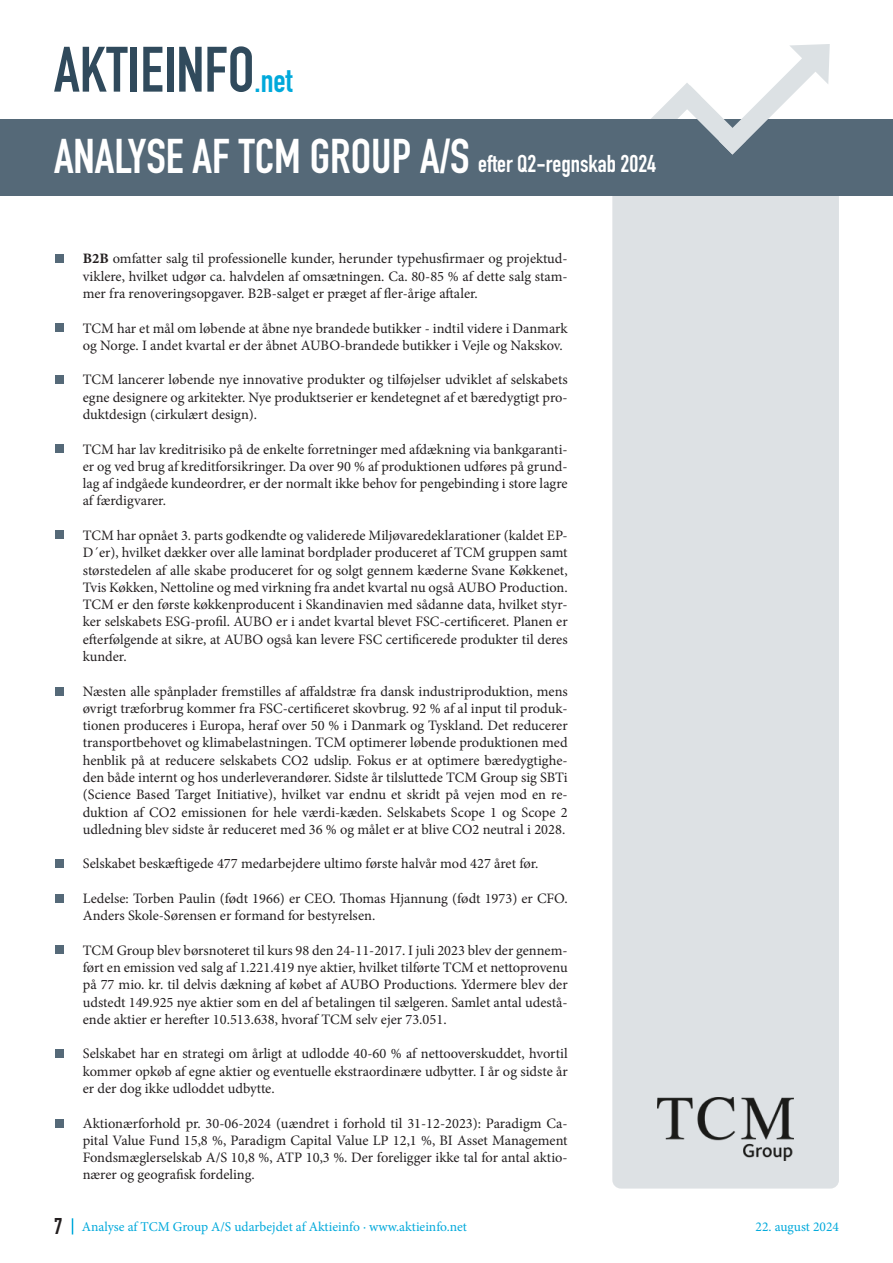
<style>
.page{position:relative;width:893px;height:1263px;background:#fff}
.page>*{position:absolute;margin:0;border:0;box-sizing:border-box;transform-origin:0 0}
.t1{font:700 63px "DIN Condensed";color:#304a5c}
.t2{font:700 48px "DIN Condensed";color:#fff}
.t3{font:700 24px "DIN Condensed";color:#fff}
.t4{font:700 22.5px "DIN Condensed";color:#231f20}
.t5{font:14.4px/17.2px "Minion Pro";color:#231f20;text-align:justify}
.t6{font:13.5px "Minion Pro";color:#00a9db}
.s1{font-size:33px;color:#00a9db}
.s2{font-family:"Minion Variable Concept"}
</style>
<div class="page">
<div style="left:612px;top:187px;width:227px;height:1001px;background:#dde1e4;border-radius:9px"></div>
<div style="left:0;top:119px;width:893px;height:77px;background:#556978"></div>
<svg style="left:651px;top:44px;width:179px;height:111px"></svg>
<svg style="left:72px;top:1218px;width:1px;height:16px"></svg>
<div style="left:55px;top:254px;width:9px;height:9px;background:#556978"></div>
<div style="left:55px;top:324px;width:9px;height:8px;background:#556978"></div>
<div style="left:55px;top:375px;width:9px;height:8px;background:#556978"></div>
<div style="left:55px;top:687px;width:9px;height:8px;background:#556978"></div>
<img style="left:657px;top:1097px;width:137px;height:63px">
<div style="left:55px;top:444px;width:9px;height:8px;background:#556978"></div>
<div style="left:55px;top:859px;width:9px;height:9px;background:#556978"></div>
<div style="left:55px;top:530px;width:9px;height:9px;background:#556978"></div>
<div style="left:55px;top:894px;width:9px;height:8px;background:#556978"></div>
<div style="left:55px;top:945px;width:9px;height:9px;background:#556978"></div>
<div style="left:55px;top:1049px;width:9px;height:8px;background:#556978"></div>
<div style="left:55px;top:1119px;width:9px;height:8px;background:#556978"></div>
<p class="t1" style="left:54px;top:27px;width:240px">AKTIEINFO<span class="s1">.net</span></p>
<p class="t2" style="left:54px;top:124px;width:417px">ANALYSE AF TCM GROUP A/S</p>
<p class="t3" style="left:478px;top:148px;width:180px">efter Q2-regnskab 2024</p>
<p class="t4" style="left:54px;top:1211px;width:10px">7</p>
<p class="t5" style="left:83px;top:250px;width:486px"><span class="s2">B2B</span> omfatter salg til professionelle kunder, herunder typehusfirmaer og projektud&shy;viklere, hvilket udgør ca. halvdelen af omsætningen. Ca. 80-85 % af dette salg stam&shy;mer fra renoveringsopgaver. B2B-salget er præget af fler-årige aftaler.</p>
<p class="t5" style="left:83px;top:319px;width:486px">TCM har et mål om løbende at åbne nye brandede butikker - indtil videre i Danmark og Norge. I andet kvartal er der åbnet AUBO-brandede butikker i Vejle og Nakskov.</p>
<p class="t5" style="left:83px;top:371px;width:486px">TCM lancerer løbende nye innovative produkter og tilføjelser udviklet af selskabets egne designere og arkitekter. Nye produktserier er kendetegnet af et bæredygtigt pro&shy;duktdesign (cirkulært design).</p>
<p class="t5" style="left:83px;top:440px;width:486px">TCM har lav kreditrisiko på de enkelte forretninger med afdækning via bankgaranti&shy;er og ved brug af kreditforsikringer. Da over 90 % af produktionen udføres på grund&shy;lag af indgåede kundeordrer, er der normalt ikke behov for pengebinding i store lagre af færdigvarer.</p>
<p class="t5" style="left:83px;top:527px;width:486px">TCM har opnået 3. parts godkendte og validerede Miljøvaredeklarationer (kaldet EP-D´er), hvilket dækker over alle laminat bordplader produceret af TCM gruppen samt størstedelen af alle skabe produceret for og solgt gennem kæderne Svane Køkkenet, Tvis Køkken, Nettoline og med virkning fra andet kvartal nu også AUBO Production.<br>TCM er den første køkkenproducent i Skandinavien med sådanne data, hvilket styr&shy;ker selskabets ESG-profil. AUBO er i andet kvartal blevet FSC-certificeret. Planen er efterfølgende at sikre, at AUBO også kan levere FSC certificerede produkter til deres kunder.</p>
<p class="t5" style="left:83px;top:682px;width:486px">Næsten alle spånplader fremstilles af affaldstræ fra dansk industriproduktion, mens øvrigt træforbrug kommer fra FSC-certificeret skovbrug. 92 % af al input til produk&shy;tionen produceres i Europa, heraf over 50 % i Danmark og Tyskland. Det reducerer transportbehovet og klimabelastningen. TCM optimerer løbende produktionen med henblik på at reducere selskabets CO2 udslip. Fokus er at optimere bæredygtighe&shy;den både internt og hos underleverandører. Sidste år tilsluttede TCM Group sig SBTi (Science Based Target Initiative), hvilket var endnu et skridt på vejen mod en re&shy;duktion af CO2 emissionen for hele værdi-kæden. Selskabets Scope 1 og Scope 2 udledning blev sidste år reduceret med 36 % og målet er at blive CO2 neutral i 2028.</p>
<p class="t5" style="left:83px;top:855px;width:457px">Selskabet beskæftigede 477 medarbejdere ultimo første halvår mod 427 året før.</p>
<p class="t5" style="left:83px;top:890px;width:486px">Ledelse: Torben Paulin (født 1966) er CEO. Thomas Hjannung (født 1973) er CFO.<br>Anders Skole-Sørensen er formand for bestyrelsen.</p>
<p class="t5" style="left:83px;top:942px;width:486px">TCM Group blev børsnoteret til kurs 98 den 24-11-2017. I juli 2023 blev der gennem&shy;ført en emission ved salg af 1.221.419 nye aktier, hvilket tilførte TCM et nettoprovenu på 77 mio. kr. til delvis dækning af købet af AUBO Productions. Ydermere blev der udstedt 149.925 nye aktier som en del af betalingen til sælgeren. Samlet antal udestå&shy;ende aktier er herefter 10.513.638, hvoraf TCM selv ejer 73.051.</p>
<p class="t5" style="left:83px;top:1045px;width:486px">Selskabet har en strategi om årligt at udlodde 40-60 % af nettooverskuddet, hvortil kommer opkøb af egne aktier og eventuelle ekstraordinære udbytter. I år og sidste år er der dog ikke udloddet udbytte.</p>
<p class="t5" style="left:83px;top:1114px;width:486px">Aktionærforhold pr. 30-06-2024 (uændret i forhold til 31-12-2023): Paradigm Ca&shy;pital Value Fund 15,8 %, Paradigm Capital Value LP 12,1 %, BI Asset Management Fondsmæglerselskab A/S 10,8 %, ATP 10,3 %. Der foreligger ikke tal for antal aktio&shy;nærer og geografisk fordeling.</p>
<p class="t6" style="left:82px;top:1218px;width:387px">Analyse af TCM Group A/S udarbejdet af Aktieinfo ∙ www.aktieinfo.net</p>
<p class="t6" style="left:756px;top:1218px;width:85px">22. august 2024</p>
</div>
